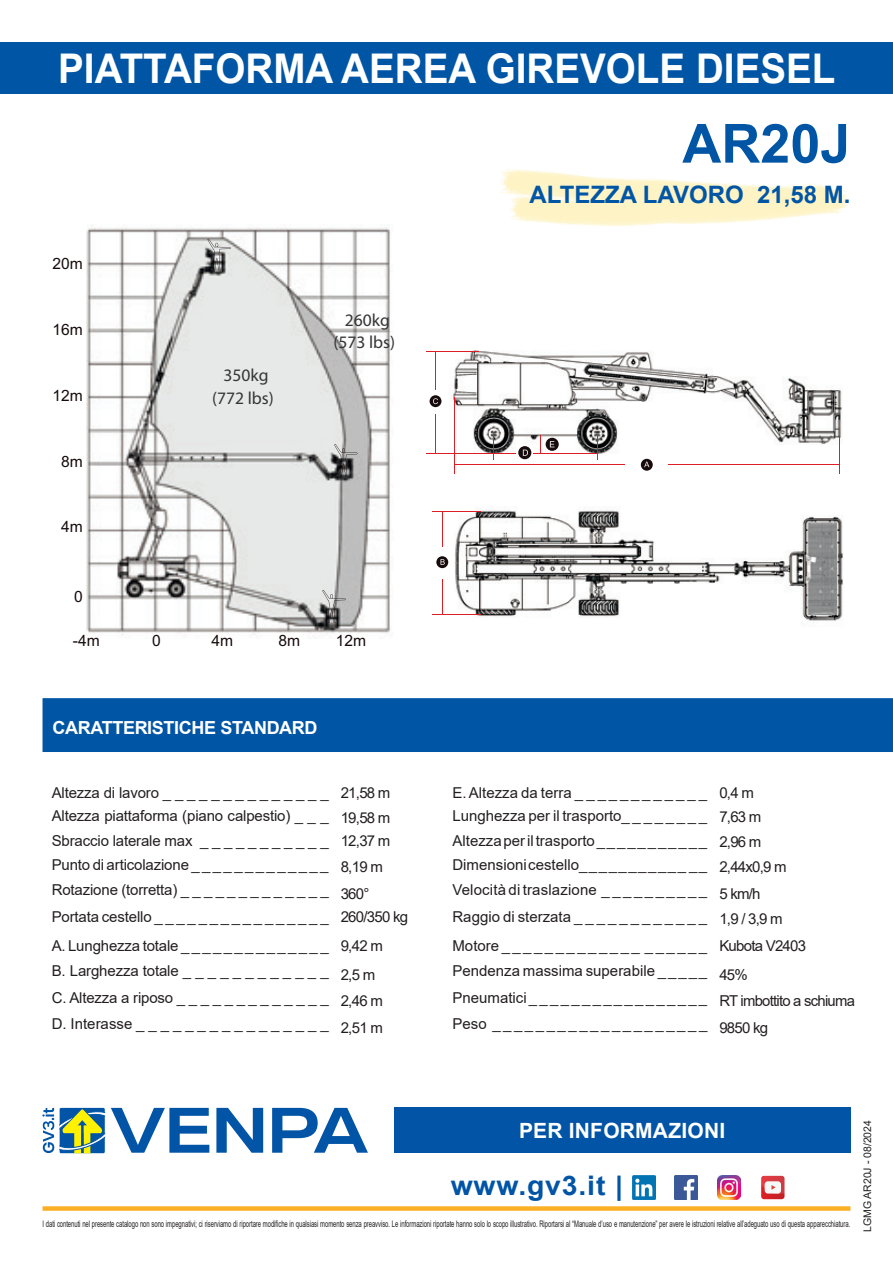
<style>
.page{position:relative;width:893px;height:1263px;background:#fff}
.page>*{position:absolute;margin:0;border:0;box-sizing:border-box;transform-origin:0 0}
.t1{font:700 54px "Arial";color:#0155a5}
.t2{font:700 40.95px "Arial";color:#fff;scale:.94 1}
.t3{font:700 27px "Arial";letter-spacing:.03em;color:#0154a6;scale:1.05 1}
.t4{font:700 24px "Arial";color:#0155a5}
.t5{font:700 21px "Arial";letter-spacing:.01em;color:#fff}
.t6{font:700 18px "Arial";letter-spacing:-.02em;color:#fff}
.t7{font:17.55px/22.6px "OPPO Sans M";color:#353436;text-align:center}
.t8{font:15.6px "Arial";color:#170b0c}
.t9{font:15px "Arial";letter-spacing:-.01em;color:#231f20}
.t10{font:15px "Arial";letter-spacing:.01em;color:#231f20}
.t11{font:15px "Arial";letter-spacing:-.05em;color:#231f20}
.t12{font:11.1px "OPPO Sans M";color:#353436}
.t13{font:10.5px "Arial";color:#231f20}
.t14{font:10.35px "OPPO Sans M";color:#353436}
.t15{font:9.15px "Arial";color:#170b0c}
.t16{font:9px "Arial";letter-spacing:-.01em;color:#231f20;scale:.66 1}
</style>
<div class="page">
<img style="left:500px;top:169px;width:348px;height:58px">
<div style="left:43px;top:1206px;width:807px;height:5px;background:#fbaf25"></div>
<div style="left:0;top:43px;width:893px;height:51px;background:#0155a5"></div>
<div style="left:43px;top:698px;width:850px;height:54px;background:#0155a5"></div>
<div style="left:394px;top:1107px;width:456px;height:45px;background:#0154a6"></div>
<svg style="left:111px;top:1108px;width:98px;height:45px"></svg>
<svg style="left:216px;top:1108px;width:47px;height:45px"></svg>
<svg style="left:272px;top:1108px;width:96px;height:45px"></svg>
<svg style="left:42px;top:1108px;width:63px;height:45px"></svg>
<img style="left:632px;top:1176px;width:24px;height:23px">
<img style="left:674px;top:1176px;width:23px;height:23px">
<img style="left:718px;top:1176px;width:23px;height:23px">
<svg style="left:761px;top:1176px;width:23px;height:23px"></svg>
<img style="left:450px;top:350px;width:392px;height:118px">
<img style="left:455px;top:507px;width:388px;height:114px">
<svg style="left:641px;top:459px;width:12px;height:12px"></svg>
<svg style="left:644px;top:462px;width:5px;height:5px"></svg>
<hr style="left:454px;top:465px;width:171px;height:1px;background:#dd1f25">
<hr style="left:668px;top:465px;width:171px;height:1px;background:#dd1f25">
<hr style="left:454px;top:397px;width:1px;height:76px;background:#dd1f25">
<svg style="left:597px;top:434px;width:1px;height:25px"></svg>
<hr style="left:839px;top:436px;width:1px;height:37px;background:#dd1f25">
<svg style="left:518px;top:446px;width:13px;height:13px"></svg>
<svg style="left:523px;top:450px;width:5px;height:6px"></svg>
<svg style="left:546px;top:438px;width:13px;height:13px"></svg>
<svg style="left:550px;top:441px;width:4px;height:6px"></svg>
<svg style="left:540px;top:435px;width:1px;height:18px"></svg>
<div style="left:430px;top:395px;width:11px;height:12px;background:#170b0c;border-radius:50%"></div>
<svg style="left:433px;top:398px;width:5px;height:6px"></svg>
<hr style="left:427px;top:351px;width:52px;height:1px;background:#dd1f25">
<hr style="left:427px;top:453px;width:67px;height:1px;background:#dd1f25">
<svg style="left:494px;top:434px;width:21px;height:25px"></svg>
<hr style="left:534px;top:453px;width:63px;height:1px;background:#dd1f25">
<hr style="left:436px;top:351px;width:1px;height:39px;background:#dd1f25">
<hr style="left:436px;top:414px;width:1px;height:39px;background:#dd1f25">
<hr style="left:432px;top:511px;width:49px;height:1px;background:#dd1f25">
<div style="left:436px;top:556px;width:12px;height:12px;background:#170b0c;border-radius:50%"></div>
<svg style="left:440px;top:559px;width:5px;height:6px"></svg>
<hr style="left:432px;top:614px;width:49px;height:1px;background:#dd1f25">
<hr style="left:442px;top:579px;width:1px;height:35px;background:#dd1f25">
<hr style="left:442px;top:511px;width:1px;height:36px;background:#dd1f25">
<img style="left:86px;top:225px;width:305px;height:411px">
<svg style="left:208px;top:239px;width:23px;height:32px"></svg>
<svg style="left:334px;top:444px;width:23px;height:33px"></svg>
<svg style="left:322px;top:590px;width:24px;height:33px"></svg>
<p class="t2" style="left:58px;top:40px;width:828px">PIATTAFORMA AEREA GIREVOLE DIESEL</p>
<p class="t8" style="left:53px;top:252px;width:32px">20m</p>
<p class="t8" style="left:53px;top:319px;width:32px">16m</p>
<p class="t8" style="left:53px;top:384px;width:32px">12m</p>
<p class="t8" style="left:61px;top:451px;width:23px">8m</p>
<p class="t8" style="left:61px;top:516px;width:23px">4m</p>
<p class="t8" style="left:74px;top:585px;width:10px">0</p>
<p class="t7" style="left:212px;top:363px;width:63px">350kg (772 lbs)</p>
<p class="t7" style="left:333px;top:308px;width:63px">260kg (573 lbs)</p>
<p class="t8" style="left:152px;top:630px;width:10px">0</p>
<p class="t8" style="left:278px;top:630px;width:23px">8m</p>
<p class="t8" style="left:336px;top:630px;width:32px">12m</p>
<p class="t8" style="left:73px;top:630px;width:28px">-4m</p>
<p class="t8" style="left:211px;top:630px;width:23px">4m</p>
<p class="t6" style="left:53px;top:715px;width:267px">CARATTERISTICHE STANDARD</p>
<p class="t1" style="left:682px;top:106px;width:170px">AR20J</p>
<p class="t4" style="left:529px;top:178px;width:322px">ALTEZZA LAVORO 21,58 M.</p>
<p class="t9" style="left:52px;top:782px;width:278px">Altezza di lavoro _ _ _ _ _ _ _ _ _ _ _ _ _ _</p>
<p class="t9" style="left:341px;top:783px;width:51px">21,58 m</p>
<p class="t9" style="left:452px;top:782px;width:256px">E. Altezza da terra _ _ _ _ _ _ _ _ _ _ _ _</p>
<p class="t9" style="left:719px;top:782px;width:36px">0,4 m</p>
<p class="t9" style="left:52px;top:806px;width:278px">Altezza piattaforma (piano calpestio) _ _ _</p>
<p class="t9" style="left:341px;top:808px;width:51px">19,58 m</p>
<p class="t9" style="left:452px;top:806px;width:256px">Lunghezza per il trasporto_ _ _ _ _ _ _ _</p>
<p class="t9" style="left:719px;top:807px;width:44px">7,63 m</p>
<p class="t9" style="left:52px;top:831px;width:278px">Sbraccio laterale max _ _ _ _ _ _ _ _ _ _ _</p>
<p class="t9" style="left:341px;top:831px;width:51px">12,37 m</p>
<p class="t9" style="left:452px;top:831px;width:256px">Altezza per il trasporto _ _ _ _ _ _ _ _ _ _ _</p>
<p class="t9" style="left:719px;top:831px;width:44px">2,96 m</p>
<p class="t9" style="left:52px;top:854px;width:278px">Punto di articolazione _ _ _ _ _ _ _ _ _ _ _ _ _</p>
<p class="t9" style="left:341px;top:856px;width:44px">8,19 m</p>
<p class="t9" style="left:452px;top:854px;width:256px">Dimensioni cestello_ _ _ _ _ _ _ _ _ _ _ _ _</p>
<p class="t9" style="left:719px;top:856px;width:69px">2,44x0,9 m</p>
<p class="t9" style="left:52px;top:879px;width:278px">Rotazione (torretta) _ _ _ _ _ _ _ _ _ _ _ _ _</p>
<p class="t9" style="left:341px;top:883px;width:30px">360°</p>
<p class="t10" style="left:452px;top:879px;width:256px">Velocità di traslazione _ _ _ _ _ _ _ _ _ _</p>
<p class="t9" style="left:719px;top:883px;width:43px">5 km/h</p>
<p class="t9" style="left:52px;top:906px;width:278px">Portata cestello _ _ _ _ _ _ _ _ _ _ _ _ _ _ _ _</p>
<p class="t9" style="left:341px;top:906px;width:69px">260/350 kg</p>
<p class="t9" style="left:452px;top:906px;width:256px">Raggio di sterzata _ _ _ _ _ _ _ _ _ _ _ _</p>
<p class="t9" style="left:719px;top:908px;width:65px">1,9 / 3,9 m</p>
<p class="t9" style="left:52px;top:935px;width:278px">A. Lunghezza totale _ _ _ _ _ _ _ _ _ _ _ _ _ _</p>
<p class="t9" style="left:341px;top:935px;width:44px">9,42 m</p>
<p class="t9" style="left:452px;top:935px;width:256px">Motore _ _ _ _ _ _ _ _ _ _ _ _ _ _ _ _ _ _ _</p>
<p class="t11" style="left:719px;top:935px;width:88px">Kubota V2403</p>
<p class="t9" style="left:52px;top:961px;width:278px">B. Larghezza totale _ _ _ _ _ _ _ _ _ _ _ _</p>
<p class="t9" style="left:341px;top:964px;width:36px">2,5 m</p>
<p class="t9" style="left:452px;top:961px;width:256px">Pendenza massima superabile _ _ _ _ _</p>
<p class="t9" style="left:719px;top:964px;width:30px">45%</p>
<p class="t9" style="left:52px;top:987px;width:278px">C. Altezza a riposo _ _ _ _ _ _ _ _ _ _ _ _ _</p>
<p class="t9" style="left:341px;top:991px;width:44px">2,46 m</p>
<p class="t9" style="left:452px;top:987px;width:256px">Pneumatici _ _ _ _ _ _ _ _ _ _ _ _ _ _ _ _ _</p>
<p class="t11" style="left:719px;top:991px;width:137px">RT imbottito a schiuma</p>
<p class="t9" style="left:52px;top:1014px;width:278px">D. Interasse _ _ _ _ _ _ _ _ _ _ _ _ _ _ _ _</p>
<p class="t9" style="left:341px;top:1017px;width:44px">2,51 m</p>
<p class="t9" style="left:452px;top:1014px;width:256px">Peso _ _ _ _ _ _ _ _ _ _ _ _ _ _ _ _ _ _ _ _</p>
<p class="t9" style="left:719px;top:1017px;width:50px">9850 kg</p>
<p class="t12" style="left:457px;top:791px;width:123px">AR20J CAMPO DI LAVORO</p>
<p class="t14" style="left:601px;top:867px;width:38px">(573 lbs)</p>
<p class="t14" style="left:537px;top:886px;width:28px">350kg</p>
<p class="t15" style="left:441px;top:938px;width:14px">8m</p>
<p class="t15" style="left:449px;top:1016px;width:7px">0</p>
<p class="t5" style="left:519px;top:1115px;width:208px">PER INFORMAZIONI</p>
<p class="t3" style="left:451px;top:1166px;width:166px">www.gv3.it |</p>
<p class="t16" style="left:43px;top:1218px;width:1225px">I dati contenuti nel presente catalogo non sono impegnativi; ci riserviamo di riportare modifiche in qualsiasi momento senza preavviso. Le informazioni riportate hanno solo lo scopo illustrativo. Riportarsi al “Manuale d’uso e manutenzione” per avere le istruzioni relative all’adeguato uso di questa apparecchiatura.</p>
<p class="t13" style="left:860px;top:1232px;width:114px;rotate:-90deg">LGMG AR20J - 08/2024</p>
</div>
